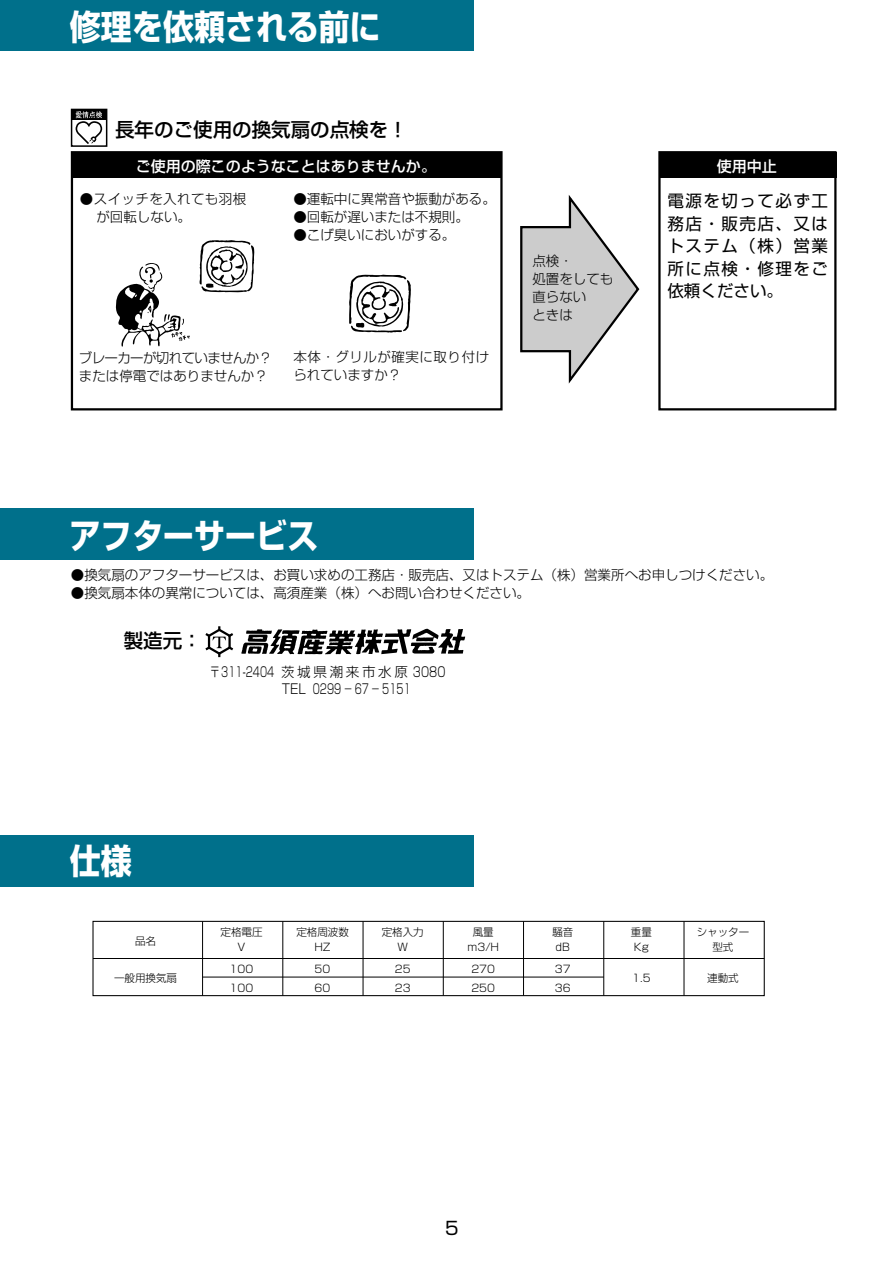
<style>
.page{position:relative;width:896px;height:1265px;background:#fff}
.page>*{position:absolute;margin:0;border:0;box-sizing:border-box;transform-origin:0 0}
.t1{font:700 34.5px "Shin Go";color:#fff;scale:.9 1}
.t2{font:500 19.5px "Shin Go";color:#000}
.t3{font:18px "Shin Go";color:#000}
.t4{font:16.5px/22.5px "Shin Go";letter-spacing:.09em;color:#000;text-align:justify}
.t5{font:500 15px "Shin Go";color:#fff}
.t6{font:300 13.5px/18px "Shin Go";color:#000}
.t7{font:300 13.5px/18px "Shin Go";letter-spacing:-.05em;color:#000}
.t8{font:300 13.5px/18px "Shin Go";letter-spacing:.04em;color:#000}
.t9{font:300 13.5px/18px "Shin Go";letter-spacing:.03em;color:#000}
.t10{font:300 13.5px "Shin Go";color:#000;scale:.9 1}
.t11{font:300 13.5px "Shin Go";letter-spacing:.2em;color:#000}
.t12{font:300 13.5px "Shin Go";color:#000;scale:.86 1}
.t13{font:300 10.5px/15px "Shin Go";color:#000;text-align:center}
</style>
<div class="page">
<div style="left:0;top:0;width:474px;height:51px;background:#00708b"></div>
<div style="left:0;top:508px;width:474px;height:51px;background:#00708b"></div>
<div style="left:0;top:835px;width:474px;height:51px;background:#00708b"></div>
<div style="left:72px;top:152px;width:429px;height:26px;background:#000"></div>
<div style="left:659px;top:152px;width:177px;height:26px;background:#000"></div>
<svg style="left:349px;top:274px;width:62px;height:59px"></svg>
<svg style="left:199px;top:240px;width:56px;height:53px"></svg>
<svg style="left:115px;top:263px;width:75px;height:84px"></svg>
<div style="left:71px;top:109px;width:36px;height:38px;border:2px solid #000"></div>
<div style="left:72px;top:109px;width:35px;height:10px;background:#000"></div>
<svg style="left:76px;top:111px;width:26px;height:33px"></svg>
<div style="left:71px;top:151px;width:431px;height:259px;border:2px solid #000"></div>
<div style="left:658px;top:151px;width:178px;height:259px;border:2px solid #000"></div>
<svg style="left:520px;top:195px;width:120px;height:189px"></svg>
<svg style="left:205px;top:626px;width:260px;height:31px"></svg>
<hr style="left:202px;top:921px;width:1px;height:74px;background:#000">
<hr style="left:282px;top:921px;width:1px;height:74px;background:#000">
<hr style="left:363px;top:921px;width:1px;height:74px;background:#000">
<hr style="left:443px;top:921px;width:1px;height:74px;background:#000">
<hr style="left:523px;top:921px;width:1px;height:74px;background:#000">
<hr style="left:603px;top:921px;width:1px;height:74px;background:#000">
<hr style="left:683px;top:921px;width:1px;height:74px;background:#000">
<hr style="left:93px;top:958px;width:671px;height:1px;background:#000">
<hr style="left:202px;top:976px;width:401px;height:1px;background:#000">
<div style="left:92px;top:920px;width:672px;height:76px;border:1px solid #000"></div>
<h1 class="t1" style="left:70px;top:4px;width:346px">修理を依頼される前に</h1>
<h2 class="t2" style="left:115px;top:117px;width:294px">長年のご使用の換気扇の点検を！</h2>
<p class="t5" style="left:136px;top:157px;width:301px">ご使用の際このようなことはありませんか。</p>
<p class="t9" style="left:96px;top:189px;width:151px;text-indent:-16px">●スイッチを入れても羽根が回転しない。</p>
<p class="t6" style="left:293px;top:189px;width:204px">●運転中に異常音や振動がある。</p>
<p class="t6" style="left:293px;top:207px;width:177px">●回転が遅いまたは不規則。</p>
<p class="t6" style="left:293px;top:225px;width:163px">●こげ臭いにおいがする。</p>
<p class="t7" style="left:79px;top:349px;width:195px">ブレーカーが切れていませんか？または停電ではありませんか？</p>
<p class="t8" style="left:293px;top:348px;width:197px">本体・グリルが確実に取り付けられていますか？</p>
<p class="t6" style="left:532px;top:251px;width:83px">点検・<br>処置をしても直らない<br>ときは</p>
<h1 class="t1" style="left:70px;top:512px;width:278px">アフターサービス</h1>
<p class="t5" style="left:716px;top:157px;width:61px">使用中止</p>
<p class="t4" style="left:667px;top:189px;width:162px">電源を切って必ず工務店・販売店、又はトステム（株）営業所に点検・修理をご依頼ください。</p>
<p class="t6" style="left:71px;top:565px;width:703px">●換気扇のアフターサービスは、お買い求めの工務店・販売店、又はトステム（株）営業所へお申しつけください。</p>
<p class="t6" style="left:71px;top:583px;width:460px">●換気扇本体の異常については、高須産業（株）へお問い合わせください。</p>
<h2 class="t2" style="left:124px;top:628px;width:79px">製造元：</h2>
<p class="t12" style="left:209px;top:663px;width:77px">〒311-2404</p>
<p class="t10" style="left:282px;top:680px;width:145px">TEL 0299 － 67 － 5151</p>
<p class="t11" style="left:281px;top:663px;width:166px">茨城県潮来市水原 3080</p>
<h1 class="t1" style="left:70px;top:838px;width:70px">仕様</h1>
<p class="t13" style="left:135px;top:933px;width:22px">品名</p>
<p class="t13" style="left:220px;top:924px;width:43px">定格電圧<br>V</p>
<p class="t13" style="left:230px;top:958px;width:25px;line-height:19.4px;text-align:left">100<br>100</p>
<p class="t13" style="left:114px;top:970px;width:64px">一般用換気扇</p>
<p class="t13" style="left:296px;top:924px;width:54px">定格周波数<br>HZ</p>
<p class="t13" style="left:314px;top:958px;width:17px;line-height:19.4px;text-align:left">50<br>60</p>
<p class="t13" style="left:382px;top:924px;width:43px">定格入力<br>W</p>
<p class="t13" style="left:395px;top:958px;width:17px;line-height:19.4px;text-align:left">25<br>23</p>
<p class="t13" style="left:467px;top:924px;width:33px">風量m3/H</p>
<p class="t13" style="left:471px;top:958px;width:25px;line-height:19.4px;text-align:left">270<br>250</p>
<p class="t13" style="left:552px;top:924px;width:22px">騒音dB</p>
<p class="t13" style="left:555px;top:961px;width:17px">37</p>
<p class="t13" style="left:555px;top:980px;width:17px">36</p>
<p class="t13" style="left:631px;top:924px;width:23px;text-align:left">重量<br>Kg</p>
<p class="t13" style="left:632px;top:970px;width:20px">1.5</p>
<p class="t13" style="left:696px;top:924px;width:54px">シャッター型式</p>
<p class="t13" style="left:707px;top:970px;width:33px">連動式</p>
<h3 class="t3" style="left:445px;top:1216px;width:15px">5</h3>
</div>
